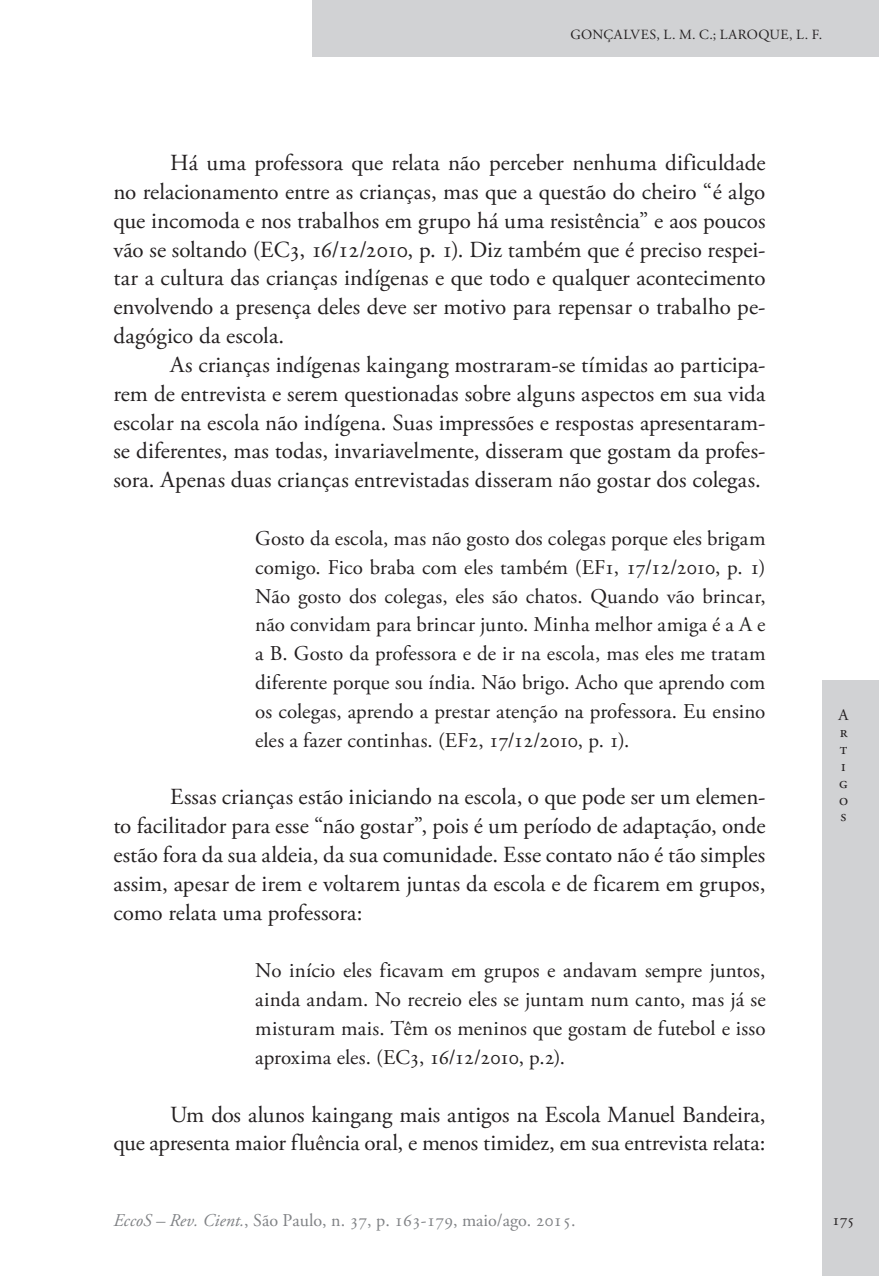
<style>
.page{position:relative;width:879px;height:1276px;background:#fff}
.page>*{position:absolute;margin:0;border:0;box-sizing:border-box;transform-origin:0 0}
.Ec_Normal{font:23px/28.8px "Adobe Garamond Pro";letter-spacing:-.005em;color:#231f20;text-align:justify}
.Ec_Normal_-_citação{font:21px/28.8px "Adobe Garamond Pro";letter-spacing:-.01em;color:#231f20;text-align:justify}
.t1{font:18px "Adobe Garamond Pro";color:#808285}
.t2{font:16px/16.8px "Adobe Garamond Pro";color:#231f20}
.t3{font:14px "Adobe Garamond Pro";letter-spacing:.03em;color:#231f20}
.s1{font-style:italic}
</style>
<div class="page">
<div style="left:312px;top:0;width:567px;height:57px;background:#d1d2d4"></div>
<div style="left:822px;top:680px;width:57px;height:596px;background:#d1d2d4"></div>
<p class="t3" style="left:570px;top:26px;width:253px">GONÇALVES, L. M. C.; LAROQUE, L. F.</p>
<p class="Ec_Normal" style="left:113px;top:149px;width:653px;text-indent:57px">Há uma professora que relata não perceber nenhuma dificuldade no relacionamento entre as crianças, mas que a questão do cheiro “é algo que incomoda e nos trabalhos em grupo há uma resistência” e aos poucos vão se soltando (EC3, 16/12/2010, p. 1). Diz também que é preciso respei&shy;tar a cultura das crianças indígenas e que todo e qualquer acontecimento envolvendo a presença deles deve ser motivo para repensar o trabalho pe&shy;dagógico da escola.</p>
<p class="Ec_Normal" style="left:113px;top:351px;width:654px;text-indent:57px">As crianças indígenas kaingang mostraram-se tímidas ao participa&shy;rem de entrevista e serem questionadas sobre alguns aspectos em sua vida escolar na escola não indígena. Suas impressões e respostas apresentaram&shy;se diferentes, mas todas, invariavelmente, disseram que gostam da profes&shy;sora. Apenas duas crianças entrevistadas disseram não gostar dos colegas.</p>
<p class="Ec_Normal_-_citação" style="left:255px;top:524px;width:512px">Gosto da escola, mas não gosto dos colegas porque eles brigam comigo. Fico braba com eles também (EF1, 17/12/2010, p. 1)<br>Não gosto dos colegas, eles são chatos. Quando vão brincar, não convidam para brincar junto. Minha melhor amiga é a A e a B. Gosto da professora e de ir na escola, mas eles me tratam diferente porque sou índia. Não brigo. Acho que aprendo com os colegas, aprendo a prestar atenção na professora. Eu ensino eles a fazer continhas. (EF2, 17/12/2010, p. 1).</p>
<p class="Ec_Normal" style="left:113px;top:783px;width:653px;text-indent:57px">Essas crianças estão iniciando na escola, o que pode ser um elemen&shy;to facilitador para esse “não gostar”, pois é um período de adaptação, onde estão fora da sua aldeia, da sua comunidade. Esse contato não é tão simples assim, apesar de irem e voltarem juntas da escola e de ficarem em grupos, como relata uma professora:</p>
<p class="Ec_Normal_-_citação" style="left:255px;top:957px;width:512px">No início eles ficavam em grupos e andavam sempre juntos, ainda andam. No recreio eles se juntam num canto, mas já se misturam mais. Têm os meninos que gostam de futebol e isso aproxima eles. (EC3, 16/12/2010, p.2).</p>
<p class="Ec_Normal" style="left:113px;top:1100px;width:653px;text-align:right">Um dos alunos kaingang mais antigos na Escola Manuel Bandeira,<br>que apresenta maior fluência oral, e menos timidez, em sua entrevista relata:</p>
<p class="t2" style="left:838px;top:707px;width:11px">A r t i g o s</p>
<p class="t1" style="left:113px;top:1209px;width:464px"><span class="s1">EccoS – Rev. Cient.</span>, São Paulo, n. 37, p. 163-179, maio/ago. 2015.</p>
<p class="t2" style="left:832px;top:1212px;width:24px">175</p>
</div>
